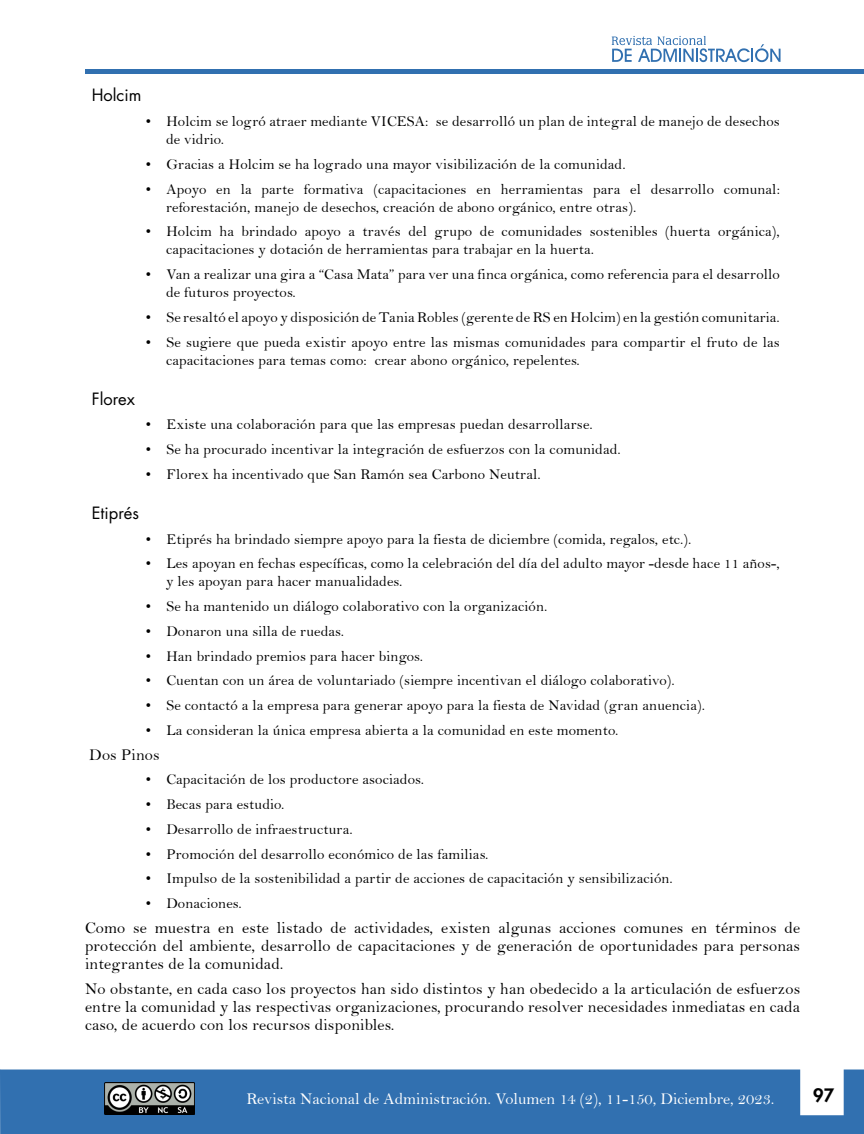
<style>
.page{position:relative;width:864px;height:1134px;background:#fff}
.page>*{position:absolute;margin:0;border:0;box-sizing:border-box;transform-origin:0 0}
.t1{font:800 18px "Futura Std";color:#000}
.t2{font:16.5px/18px "Bell";letter-spacing:.01em;color:#000;text-align:justify}
.t3{font:16.5px "Bell";color:#fff}
.t4{font:16.5px "Futura Std";color:#000}
.t5{font:15px/18px "Bell";letter-spacing:.01em;color:#000}
</style>
<div class="page">
<svg style="left:612px;top:36px;width:169px;height:26px"></svg>
<div style="left:85px;top:69px;width:779px;height:5px;background:#3170b0"></div>
<div style="left:0;top:1070px;width:864px;height:64px;background:#3170b0"></div>
<img style="left:104px;top:1083px;width:90px;height:31px">
<p class="t4" style="left:92px;top:85px;width:51px">Holcim</p>
<p class="t4" style="left:92px;top:388px;width:45px">Florex</p>
<p class="t5" style="left:166px;top:112px;width:615px;text-indent:-20px">• Holcim se logró atraer mediante VICESA: se desarrolló un plan de integral de manejo de desechos de vidrio.</p>
<p class="t5" style="left:146px;top:155px;width:481px">• Gracias a Holcim se ha logrado una mayor visibilización de la comunidad.</p>
<p class="t5" style="left:166px;top:180px;width:615px;text-indent:-20px">• Apoyo en la parte formativa (capacitaciones en herramientas para el desarrollo comunal: reforestación, manejo de desechos, creación de abono orgánico, entre otras).</p>
<p class="t5" style="left:166px;top:223px;width:615px;text-indent:-20px">• Holcim ha brindado apoyo a través del grupo de comunidades sostenibles (huerta orgánica), capacitaciones y dotación de herramientas para trabajar en la huerta.</p>
<p class="t5" style="left:166px;top:265px;width:615px;text-indent:-20px">• Van a realizar una gira a “Casa Mata” para ver una finca orgánica, como referencia para el desarrollo de futuros proyectos.</p>
<p class="t5" style="left:146px;top:308px;width:636px">• Se resaltó el apoyo y disposición de Tania Robles (gerente de RS en Holcim) en la gestión comunitaria.</p>
<p class="t5" style="left:166px;top:333px;width:615px;text-indent:-20px">• Se sugiere que pueda existir apoyo entre las mismas comunidades para compartir el fruto de las capacitaciones para temas como: crear abono orgánico, repelentes.</p>
<p class="t5" style="left:146px;top:416px;width:448px">• Existe una colaboración para que las empresas puedan desarrollarse.</p>
<p class="t5" style="left:146px;top:440px;width:477px">• Se ha procurado incentivar la integración de esfuerzos con la comunidad.</p>
<p class="t5" style="left:146px;top:465px;width:397px">• Florex ha incentivado que San Ramón sea Carbono Neutral.</p>
<p class="t4" style="left:92px;top:502px;width:49px">Etiprés</p>
<p class="t5" style="left:146px;top:530px;width:547px">• Etiprés ha brindado siempre apoyo para la fiesta de diciembre (comida, regalos, etc.).</p>
<p class="t5" style="left:166px;top:555px;width:615px;text-indent:-20px">• Les apoyan en fechas específicas, como la celebración del día del adulto mayor -desde hace 11 años-, y les apoyan para hacer manualidades.</p>
<p class="t5" style="left:146px;top:597px;width:403px">• Se ha mantenido un diálogo colaborativo con la organización.</p>
<p class="t5" style="left:146px;top:622px;width:200px">• Donaron una silla de ruedas.</p>
<p class="t5" style="left:146px;top:647px;width:279px">• Han brindado premios para hacer bingos.</p>
<p class="t5" style="left:146px;top:672px;width:531px">• Cuentan con un área de voluntariado (siempre incentivan el diálogo colaborativo).</p>
<p class="t5" style="left:146px;top:696px;width:561px">• Se contactó a la empresa para generar apoyo para la fiesta de Navidad (gran anuencia).</p>
<p class="t5" style="left:146px;top:721px;width:474px">• La consideran la única empresa abierta a la comunidad en este momento.</p>
<p class="t2" style="left:89px;top:745px;width:72px">Dos Pinos</p>
<p class="t5" style="left:146px;top:771px;width:280px">• Capacitación de los productore asociados.</p>
<p class="t5" style="left:146px;top:795px;width:140px">• Becas para estudio.</p>
<p class="t5" style="left:146px;top:820px;width:209px">• Desarrollo de infraestructura.</p>
<p class="t5" style="left:146px;top:845px;width:344px">• Promoción del desarrollo económico de las familias.</p>
<p class="t5" style="left:146px;top:870px;width:529px">• Impulso de la sostenibilidad a partir de acciones de capacitación y sensibilización.</p>
<p class="t5" style="left:146px;top:894px;width:97px">• Donaciones.</p>
<p class="t2" style="left:85px;top:919px;width:717px">Como se muestra en este listado de actividades, existen algunas acciones comunes en términos de protección del ambiente, desarrollo de capacitaciones y de generación de oportunidades para personas integrantes de la comunidad.</p>
<p class="t2" style="left:85px;top:979px;width:717px">No obstante, en cada caso los proyectos han sido distintos y han obedecido a la articulación de esfuerzos entre la comunidad y las respectivas organizaciones, procurando resolver necesidades inmediatas en cada caso, de acuerdo con los recursos disponibles.</p>
<p class="t3" style="left:247px;top:1088px;width:529px">Revista Nacional de Administración. Volumen 14 (2), 11-150, Diciembre, 2023.</p>
<p class="t1" style="left:813px;top:1084px;width:22px">97</p>
</div>
